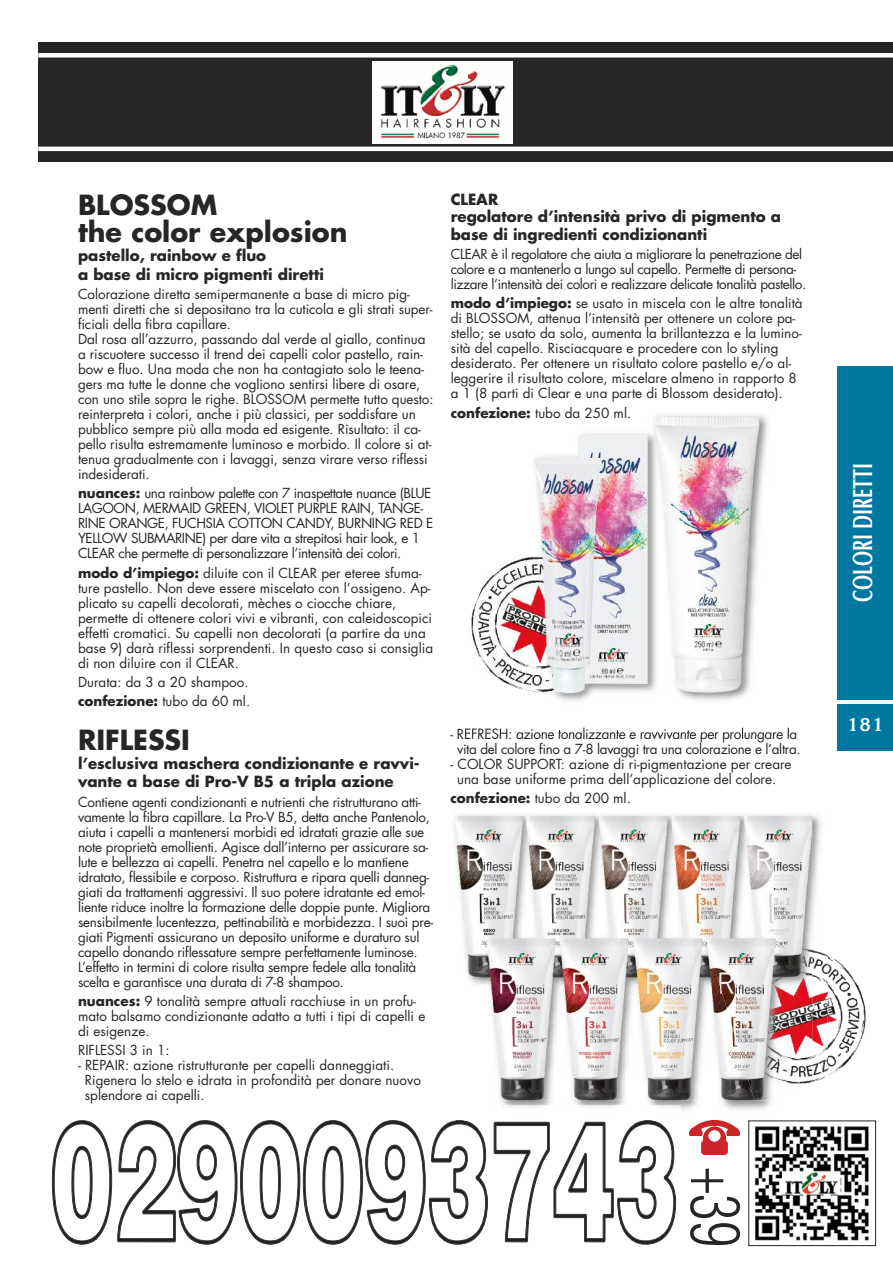
<style>
.page{position:relative;width:893px;height:1263px;background:#fff}
.page>*{position:absolute;margin:0;border:0;box-sizing:border-box;transform-origin:0 0}
.t1{font:165px "Helvetica Black Ho Black";color:#231f20;scale:.57 1}
.t2{font:300 condensed 66px "Helvetica LT Std";color:#272526;scale:.91 1}
.t3{font:700 27.75px "Optima";color:#fff;scale:.65 1}
.t4{font:700 27px/27.3px "Futura Std";color:#272526}
.t5{font:700 18px "Korinna Std";color:#fff}
.t6{font:700 15px/18.8px "Futura Std";color:#272526}
.t7{font:13.5px/15px "Futura Std";letter-spacing:-.005em;color:#272526}
.t8{font:13.5px/15px "Futura Std";letter-spacing:-.03em;color:#272526}
.t9{font:13.5px/15px "Futura Std";letter-spacing:-.025em;color:#272526;text-align:center}
.s1{font-weight:700}
</style>
<div class="page">
<div style="left:38px;top:43px;width:855px;height:119px;background:#272526"></div>
<div style="left:38px;top:53px;width:855px;height:5px;background:#fff"></div>
<hr style="left:38px;top:147px;width:855px;height:4px;background:#fff">
<svg style="left:837px;top:366px;width:56px;height:385px"></svg>
<div style="left:838px;top:366px;width:55px;height:333px;background:#0077a1"></div>
<div style="left:838px;top:704px;width:55px;height:46px;background:#0077a1"></div>
<img style="left:754px;top:1126px;width:115px;height:115px">
<div style="left:748px;top:1120px;width:128px;height:126px;border:1px solid #272526"></div>
<img style="left:690px;top:1120px;width:50px;height:34px">
<div style="left:372px;top:61px;width:140px;height:83px;background:#fff"></div>
<img style="left:381px;top:65px;width:124px;height:74px">
<img style="left:828px;top:956px;width:38px;height:120px">
<img style="left:463px;top:728px;width:48px;height:7px">
<img style="left:517px;top:728px;width:125px;height:7px">
<img style="left:533px;top:414px;width:235px;height:286px">
<img style="left:470px;top:538px;width:155px;height:163px">
<img style="left:457px;top:814px;width:364px;height:296px">
<img style="left:457px;top:1106px;width:221px;height:4px">
<img style="left:812px;top:938px;width:16px;height:144px">
<img style="left:454px;top:816px;width:358px;height:285px">
<img style="left:716px;top:942px;width:96px;height:157px">
<h3 class="t4" style="left:78px;top:194px;width:271px">BLOSSOM<br>the color explosion</h3>
<p class="t6" style="left:78px;top:247px;width:247px">pastello, rainbow e fluo<br>a base di micro pigmenti diretti</p>
<p class="t7" style="left:78px;top:288px;width:357px">Colorazione diretta semipermanente a base di micro pig&shy;menti diretti che si depositano tra la cuticola e gli strati super&shy;ficiali della fibra capillare.<br>Dal rosa all’azzurro, passando dal verde al giallo, continua a riscuotere successo il trend dei capelli color pastello, rain&shy;bow e fluo. Una moda che non ha contagiato solo le teena&shy;gers ma tutte le donne che vogliono sentirsi libere di osare, con uno stile sopra le righe. BLOSSOM permette tutto questo: reinterpreta i colori, anche i più classici, per soddisfare un pubblico sempre più alla moda ed esigente. Risultato: il ca&shy;pello risulta estremamente luminoso e morbido. Il colore si at&shy;tenua gradualmente con i lavaggi, senza virare verso riflessi indesiderati.</p>
<p class="t8" style="left:78px;top:487px;width:357px"><span class="s1">nuances:</span> una rainbow palette con 7 inaspettate nuance (BLUE LAGOON, MERMAID GREEN, VIOLET PURPLE RAIN, TANGE-RINE ORANGE, FUCHSIA COTTON CANDY, BURNING RED E YELLOW SUBMARINE) per dare vita a strepitosi hair look, e 1<br>CLEAR che permette di personalizzare l’intensità dei colori.</p>
<p class="t7" style="left:78px;top:566px;width:357px"><span class="s1">modo d’impiego:</span> diluite con il CLEAR per eteree sfuma&shy;ture pastello. Non deve essere miscelato con l’ossigeno. Ap&shy;plicato su capelli decolorati, mèches o ciocche chiare, permette di ottenere colori vivi e vibranti, con caleidoscopici effetti cromatici. Su capelli non decolorati (a partire da una base 9) darà riflessi sorprendenti. In questo caso si consiglia di non diluire con il CLEAR.</p>
<p class="t7" style="left:78px;top:673px;width:174px;line-height:19.2px">Durata: da 3 a 20 shampoo. <span class="s1">confezione:</span> tubo da 60 ml.</p>
<h3 class="t4" style="left:78px;top:728px;width:113px">RIFLESSI</h3>
<p class="t6" style="left:78px;top:755px;width:343px">l’esclusiva maschera condizionante e ravvi&shy;vante a base di Pro-V B5 a tripla azione</p>
<p class="t7" style="left:78px;top:795px;width:357px">Contiene agenti condizionanti e nutrienti che ristrutturano atti&shy;vamente la fibra capillare. La Pro-V B5, detta anche Pantenolo, aiuta i capelli a mantenersi morbidi ed idratati grazie alle sue note proprietà emollienti. Agisce dall’interno per assicurare sa&shy;lute e bellezza ai capelli. Penetra nel capello e lo mantiene idratato, flessibile e corposo. Ristruttura e ripara quelli danneg&shy;giati da trattamenti aggressivi. Il suo potere idratante ed emol&shy;liente riduce inoltre la formazione delle doppie punte. Migliora sensibilmente lucentezza, pettinabilità e morbidezza. I suoi pre&shy;giati Pigmenti assicurano un deposito uniforme e duraturo sul capello donando riflessature sempre perfettamente luminose.<br>L’effetto in termini di colore risulta sempre fedele alla tonalità scelta e garantisce una durata di 7-8 shampoo.</p>
<p class="t7" style="left:78px;top:995px;width:349px"><span class="s1">nuances:</span> 9 tonalità sempre attuali racchiuse in un profu&shy;mato balsamo condizionante adatto a tutti i tipi di capelli e di esigenze.</p>
<p class="t7" style="left:78px;top:1044px;width:93px">RIFLESSI 3 in 1:</p>
<p class="t7" style="left:85px;top:1059px;width:338px;text-indent:-7px">- REPAIR: azione ristrutturante per capelli danneggiati.<br>Rigenera lo stelo e idrata in profondità per donare nuovo splendore ai capelli.</p>
<p class="t6" style="left:451px;top:192px;width:332px;line-height:17.2px">CLEAR<br>regolatore d’intensità privo di pigmento a base di ingredienti condizionanti</p>
<p class="t8" style="left:451px;top:248px;width:357px">CLEAR è il regolatore che aiuta a migliorare la penetrazione del colore e a mantenerlo a lungo sul capello. Permette di persona&shy;lizzare l’intensità dei colori e realizzare delicate tonalità pastello.</p>
<p class="t7" style="left:451px;top:297px;width:353px"><span class="s1">modo d’impiego:</span> se usato in miscela con le altre tonalità di BLOSSOM, attenua l’intensità per ottenere un colore pa&shy;stello; se usato da solo, aumenta la brillantezza e la lumino&shy;sità del capello. Risciacquare e procedere con lo styling desiderato. Per ottenere un risultato colore pastello e/o al&shy;leggerire il risultato colore, miscelare almeno in rapporto 8 a 1 (8 parti di Clear e una parte di Blossom desiderato).</p>
<p class="t7" style="left:451px;top:406px;width:182px"><span class="s1">confezione:</span> tubo da 250 ml.</p>
<p class="t9" style="left:450px;top:727px;width:352px">- REFRESH: azione tonalizzante e ravvivante per prolungare la vita del colore fino a 7-8 lavaggi tra una colorazione e l’altra.</p>
<p class="t7" style="left:457px;top:757px;width:336px;text-indent:-7px">- COLOR SUPPORT: azione di ri-pigmentazione per creare una base uniforme prima dell’applicazione del colore.</p>
<p class="t7" style="left:450px;top:792px;width:182px"><span class="s1">confezione:</span> tubo da 200 ml.</p>
<h1 class="t1" style="left:51px;top:1071px;width:1102px">0290093743</h1>
<h2 class="t2" style="left:740px;top:1167px;width:89px;rotate:90deg">+39</h2>
<h3 class="t3" style="left:846px;top:602px;width:216px;rotate:-90deg">COLORI DIRETTI</h3>
<h3 class="t5" style="left:847px;top:718px;width:38px">181</h3>
</div>
